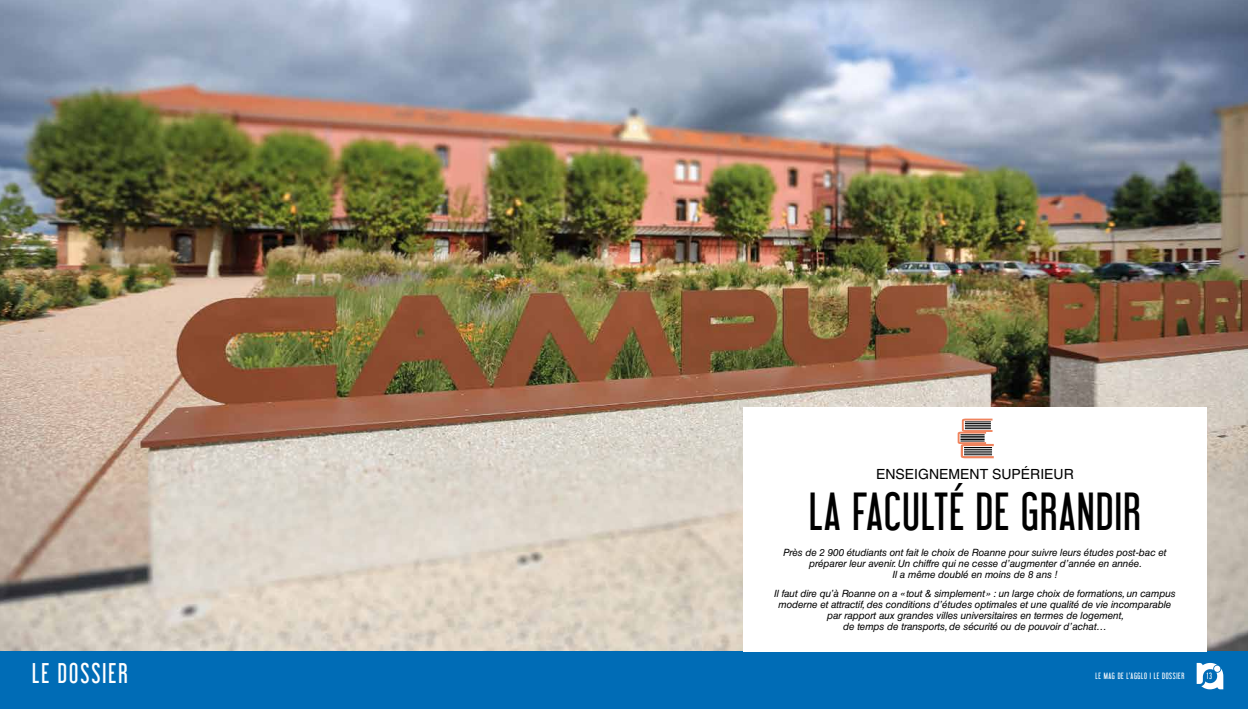
<style>
.page{position:relative;width:1248px;height:709px;background:#fff}
.page>*{position:absolute;margin:0;border:0;box-sizing:border-box;transform-origin:0 0}
.t1{font:47px "Libel Suit";letter-spacing:.03em;color:#000}
.t2{font:25px "Libel Suit";letter-spacing:.08em;color:#fff}
.t3{font:14px "Helvetica LT Std";color:#000}
.t4{font:italic 10px/11px "Helvetica LT Std";letter-spacing:-.01em;color:#000;text-align:center}
.t5{font:8px "Libel Suit";letter-spacing:.08em;color:#fff}
</style>
<div class="page">
<img style="left:0;top:0;width:1247px;height:651px">
<div style="left:0;top:651px;width:1247px;height:58px;background:#006cb6"></div>
<svg style="left:1196px;top:663px;width:27px;height:26px"></svg>
<div style="left:743px;top:407px;width:463px;height:244px;background:#fff"></div>
<svg style="left:957px;top:418px;width:37px;height:41px"></svg>
<h3 class="t3" style="left:876px;top:466px;width:199px">ENSEIGNEMENT SUPÉRIEUR</h3>
<h1 class="t1" style="left:809px;top:483px;width:333px">LA FACULTÉ DE GRANDIR</h1>
<p class="t4" style="left:783px;top:547px;width:385px">Près de 2 900 étudiants ont fait le choix de Roanne pour suivre leurs études post-bac et préparer leur avenir. Un chiffre qui ne cesse d’augmenter d’année en année.<br>Il a même doublé en moins de 8 ans !</p>
<p class="t4" style="left:774px;top:588px;width:403px">Il faut dire qu’à Roanne on a «tout &amp; simplement» : un large choix de formations, un campus moderne et attractif, des conditions d’études optimales et une qualité de vie incomparable par rapport aux grandes villes universitaires en termes de logement,<br>de temps de transports, de sécurité ou de pouvoir d’achat…</p>
<h2 class="t2" style="left:32px;top:658px;width:97px">LE DOSSIER</h2>
<p class="t5" style="left:1095px;top:671px;width:90px">LE MAG DE L’AGGLO I LE DOSSIER</p>
<p class="t5" style="left:1206px;top:671px;width:7px">13</p>
</div>
